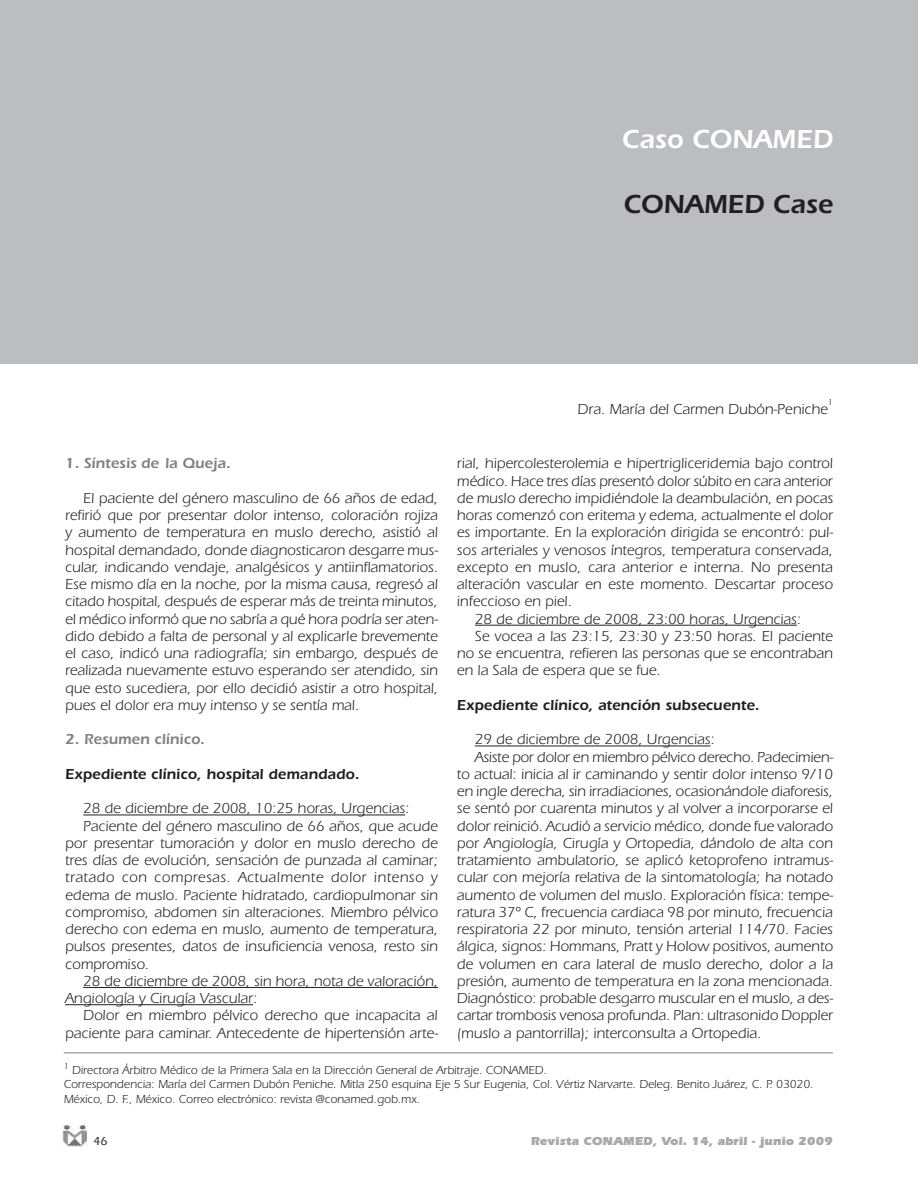
<style>
.page{position:relative;width:918px;height:1188px;background:#fff}
.page>*{position:absolute;margin:0;border:0;box-sizing:border-box;transform-origin:0 0}
.CUERPO{font:600 27px "Itc Eras";color:#fff}
.CUERPO-2{font:600 27px "Itc Eras";color:#231f20}
.t1{font:15px/17.2px "Itc Eras";color:#231f20;text-align:justify}
.t2{font:600 15px "Itc Eras";color:#231f20}
.heading_2{font:600 15px "Itc Eras";color:#808285}
.Body_Text_2{font:600 15px "Itc Eras";color:#808285}
.t3{font:12px/14.4px "Itc Eras";color:#231f20}
.t4{font:900 12px "Itc Eras";color:#a8a9ad}
.t5{font:500 12px "Itc Eras";color:#231f20}
.t6{font:9px "Itc Eras";color:#231f20}
</style>
<div class="page">
<img style="left:63px;top:1124px;width:23px;height:23px">
<div style="left:0;top:0;width:918px;height:364px;background:#bcbdc0"></div>
<hr style="left:475px;top:625px;width:322px;height:1px;background:#231f20">
<hr style="left:475px;top:746px;width:235px;height:1px;background:#231f20">
<hr style="left:64px;top:1052px;width:769px;height:1px;background:#808285">
<hr style="left:83px;top:815px;width:322px;height:1px;background:#231f20">
<hr style="left:83px;top:987px;width:355px;height:1px;background:#231f20">
<hr style="left:65px;top:1004px;width:188px;height:1px;background:#231f20">
<p class="CUERPO" style="left:622px;top:123px;width:213px">Caso CONAMED</p>
<p class="CUERPO-2" style="left:623px;top:188px;width:211px">CONAMED Case</p>
<p class="t6" style="left:828px;top:397px;width:7px">1</p>
<p class="t1" style="left:578px;top:401px;width:252px">Dra. María del Carmen Dubón-Peniche</p>
<p class="heading_2" style="left:65px;top:455px;width:167px">1. Síntesis de la Queja.</p>
<p class="t1" style="left:65px;top:490px;width:374px;text-indent:18px">El paciente del género masculino de 66 años de edad, refirió que por presentar dolor intenso, coloración rojiza y aumento de temperatura en muslo derecho, asistió al hospital demandado, donde diagnosticaron desgarre mus&shy;cular, indicando vendaje, analgésicos y antiinflamatorios.<br>Ese mismo día en la noche, por la misma causa, regresó al citado hospital, después de esperar más de treinta minutos, el médico informó que no sabría a qué hora podría ser aten&shy;dido debido a falta de personal y al explicarle brevemente el caso, indicó una radiografía; sin embargo, después de realizada nuevamente estuvo esperando ser atendido, sin que esto sucediera, por ello decidió asistir a otro hospital, pues el dolor era muy intenso y se sentía mal.</p>
<p class="Body_Text_2" style="left:65px;top:731px;width:141px">2. Resumen clínico.</p>
<p class="t2" style="left:65px;top:765px;width:296px">Expediente clínico, hospital demandado.</p>
<p class="t1" style="left:83px;top:800px;width:328px">28 de diciembre de 2008, 10:25 horas, Urgencias:</p>
<p class="t1" style="left:65px;top:817px;width:374px;text-indent:18px">Paciente del género masculino de 66 años, que acude por presentar tumoración y dolor en muslo derecho de tres días de evolución, sensación de punzada al caminar; tratado con compresas. Actualmente dolor intenso y edema de muslo. Paciente hidratado, cardiopulmonar sin compromiso, abdomen sin alteraciones. Miembro pélvico derecho con edema en muslo, aumento de temperatura, pulsos presentes, datos de insuficiencia venosa, resto sin compromiso.</p>
<p class="t1" style="left:65px;top:973px;width:374px;text-indent:18px">28 de diciembre de 2008, sin hora, nota de valoración,<br>Angiología y Cirugía Vascular:</p>
<p class="t1" style="left:65px;top:1007px;width:374px;text-align:right">Dolor en miembro pélvico derecho que incapacita al paciente para caminar. Antecedente de hipertensión arte-</p>
<p class="t1" style="left:457px;top:455px;width:378px">rial, hipercolesterolemia e hipertrigliceridemia bajo control médico. Hace tres días presentó dolor súbito en cara anterior de muslo derecho impidiéndole la deambulación, en pocas horas comenzó con eritema y edema, actualmente el dolor es importante. En la exploración dirigida se encontró: pul&shy;sos arteriales y venosos íntegros, temperatura conservada, excepto en muslo, cara anterior e interna. No presenta alteración vascular en este momento. Descartar proceso infeccioso en piel.</p>
<p class="t1" style="left:475px;top:610px;width:328px">28 de diciembre de 2008, 23:00 horas, Urgencias:</p>
<p class="t1" style="left:457px;top:628px;width:378px;text-indent:18px">Se vocea a las 23:15, 23:30 y 23:50 horas. El paciente no se encuentra, refieren las personas que se encontraban en la Sala de espera que se fue.</p>
<p class="t2" style="left:457px;top:696px;width:304px">Expediente clínico, atención subsecuente.</p>
<p class="t1" style="left:475px;top:731px;width:241px">29 de diciembre de 2008, Urgencias:</p>
<p class="t1" style="left:457px;top:748px;width:378px;text-indent:18px">Asiste por dolor en miembro pélvico derecho. Padecimien&shy;to actual: inicia al ir caminando y sentir dolor intenso 9/10 en ingle derecha, sin irradiaciones, ocasionándole diaforesis, se sentó por cuarenta minutos y al volver a incorporarse el dolor reinició. Acudió a servicio médico, donde fue valorado por Angiología, Cirugía y Ortopedia, dándolo de alta con tratamiento ambulatorio, se aplicó ketoprofeno intramus&shy;cular con mejoría relativa de la sintomatología; ha notado aumento de volumen del muslo. Exploración física: tempe&shy;ratura 37º C, frecuencia cardiaca 98 por minuto, frecuencia respiratoria 22 por minuto, tensión arterial 114/70. Facies álgica, signos: Hommans, Pratt y Holow positivos, aumento de volumen en cara lateral de muslo derecho, dolor a la presión, aumento de temperatura en la zona mencionada.<br>Diagnóstico: probable desgarro muscular en el muslo, a des&shy;cartar trombosis venosa profunda. Plan: ultrasonido Doppler (muslo a pantorrilla); interconsulta a Ortopedia.</p>
<p class="t3" style="left:64px;top:1063px;width:485px"><sup>1</sup> Directora Árbitro Médico de la Primera Sala en la Dirección General de Arbitraje. CONAMED.</p>
<p class="t3" style="left:64px;top:1077px;width:751px">Correspondencia: María del Carmen Dubón Peniche. Mitla 250 esquina Eje 5 Sur Eugenia, Col. Vértiz Narvarte. Deleg. Benito Juárez, C. P. 03020.<br>México, D. F., México. Correo electrónico: revista @conamed.gob.mx.</p>
<p class="t5" style="left:93px;top:1134px;width:8px">46</p>
<p class="t4" style="left:531px;top:1134px;width:304px">Revista CONAMED, Vol. 14, abril - junio 2009</p>
</div>
